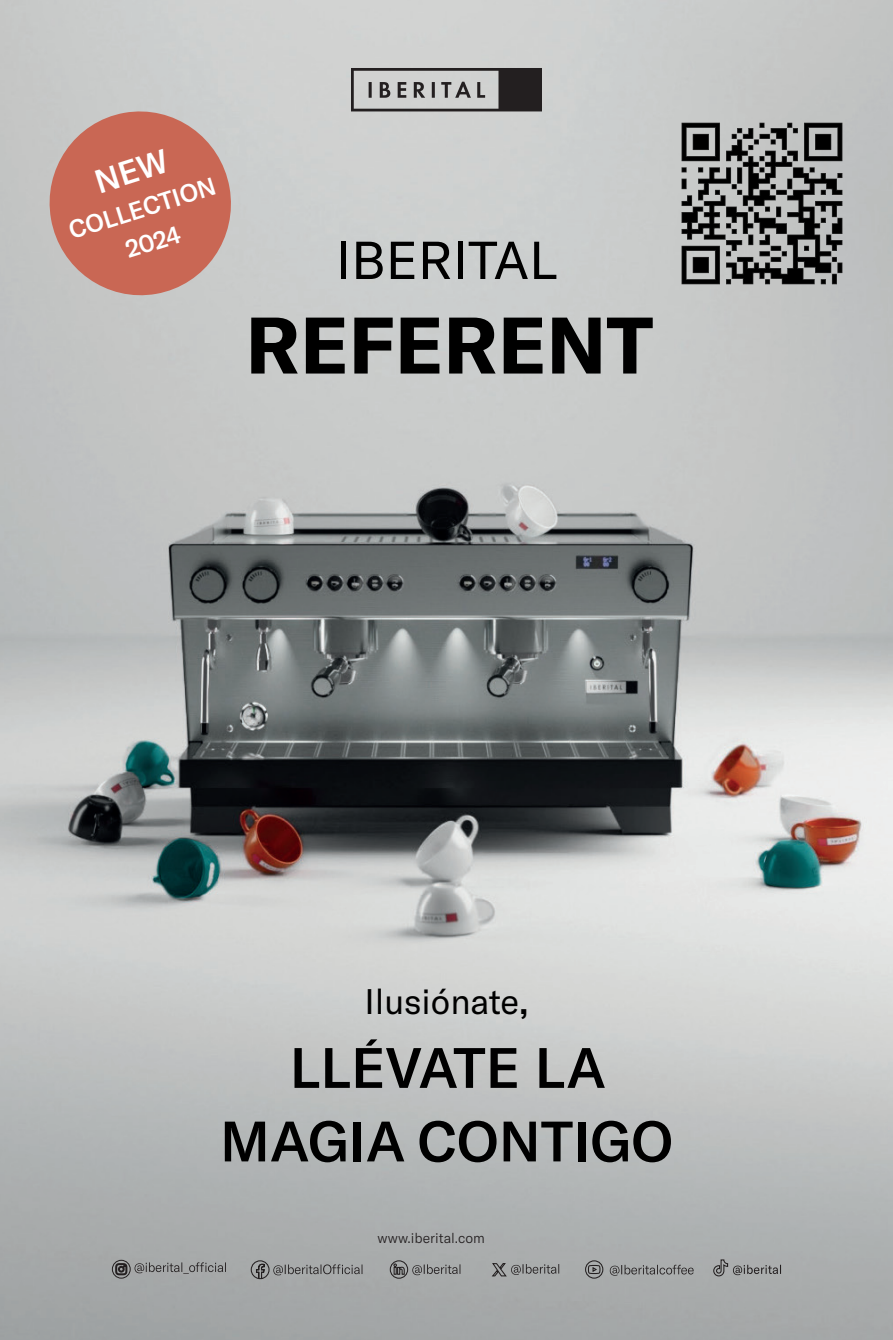
<style>
.page{position:relative;width:893px;height:1340px;background:#fff}
.page>*{position:absolute;margin:0;border:0;box-sizing:border-box;transform-origin:0 0}
.Texto{font:700 78.75px "GT America";color:#000}
.Texto-2{font:500 56px "GT America";color:#000}
.Texto-3{font:52.5px "GT America";color:#000}
.Texto-4{font:35px "GT America";color:#000}
.Texto-5{font:500 24.68px "GT America";color:#fff}
.Direccion{font:300 14px "GT America";color:#231f20}
.s1{font-weight:500}
</style>
<div class="page">
<img style="left:0;top:0;width:893px;height:1339px">
<svg style="left:351px;top:68px;width:191px;height:43px"></svg>
<svg style="left:111px;top:1259px;width:115px;height:19px"></svg>
<svg style="left:250px;top:1259px;width:112px;height:20px"></svg>
<svg style="left:389px;top:1259px;width:71px;height:28px"></svg>
<svg style="left:491px;top:1262px;width:68px;height:15px"></svg>
<svg style="left:584px;top:1259px;width:20px;height:20px"></svg>
<svg style="left:610px;top:1264px;width:84px;height:11px"></svg>
<svg style="left:713px;top:1258px;width:68px;height:18px"></svg>
<img style="left:659px;top:100px;width:206px;height:206px">
<svg style="left:42px;top:104px;width:196px;height:198px"></svg>
<p class="Texto-5" style="left:65px;top:216px;width:154px;rotate:-17deg">COLLECTION</p>
<p class="Texto-5" style="left:122px;top:236px;width:58px;rotate:-17deg">2024</p>
<p class="Texto-3" style="left:336px;top:229px;width:223px">IBERITAL</p>
<p class="Texto" style="left:245px;top:296px;width:409px">REFERENT</p>
<p class="Texto-4" style="left:364px;top:981px;width:166px">Ilusiónate<span class="s1">,</span></p>
<p class="Texto-2" style="left:290px;top:1034px;width:318px">LLÉVATE LA</p>
<p class="Texto-2" style="left:220px;top:1107px;width:455px">MAGIA CONTIGO</p>
<p class="Direccion" style="left:377px;top:1229px;width:109px">www.iberital.com</p>
</div>
